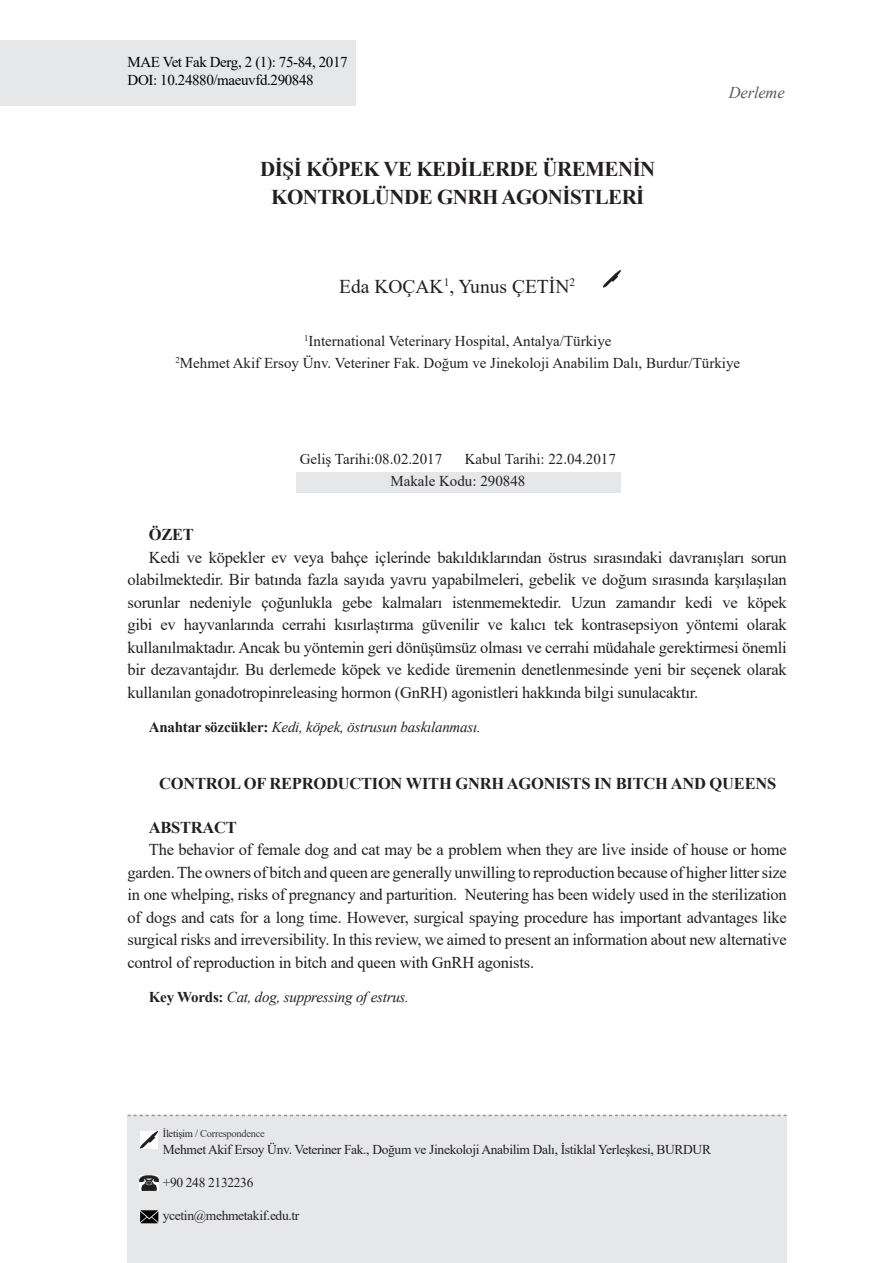
<style>
.page{position:relative;width:893px;height:1263px;background:#fff}
.page>*{position:absolute;margin:0;border:0;box-sizing:border-box;transform-origin:0 0}
.t1{font:700 21px "Times New Roman";letter-spacing:-.025em;color:#231f20}
.t2{font:19.5px "Times New Roman";color:#231f20}
.t3{font:16.5px/22.5px "Times New Roman";letter-spacing:-.015em;color:#231f20;text-align:justify}
.t4{font:700 16.5px "Times New Roman";letter-spacing:-.015em;color:#231f20}
.t5{font:italic 16.5px "Times New Roman";letter-spacing:-.01em;color:#57585a}
.t6{font:15px "Times New Roman";color:#231f20}
.t7{font:italic 15px "Times New Roman";letter-spacing:-.015em;color:#231f20}
.t8{font:15px "Times New Roman";letter-spacing:-.025em;color:#000}
.t9{font:13.5px "Times New Roman";letter-spacing:-.025em;color:#231f20}
.t10{font:10.5px "Times New Roman";letter-spacing:-.025em;color:#3e3e3f}
.s1{font-weight:700;font-style:normal}
.s2{color:#231f20}
</style>
<div class="page">
<div style="left:296px;top:472px;width:325px;height:21px;background:#e6e7e9"></div>
<img style="left:604px;top:270px;width:17px;height:18px">
<div style="left:128px;top:1115px;width:659px;height:148px;background:#e6e7e9"></div>
<svg style="left:128px;top:1115px;width:659px;height:1px"></svg>
<img style="left:141px;top:1131px;width:17px;height:17px">
<svg style="left:140px;top:1210px;width:18px;height:13px"></svg>
<img style="left:140px;top:1176px;width:18px;height:15px">
<div style="left:0;top:40px;width:355px;height:66px;background:#e6e7e9"></div>
<p class="t8" style="left:128px;top:52px;width:222px">MAE Vet Fak Derg, 2 (1): 75-84, 2017</p>
<p class="t8" style="left:128px;top:70px;width:188px">DOI: 10.24880/maeuvfd.290848</p>
<p class="t1" style="left:260px;top:154px;width:397px">DİŞİ KÖPEK VE KEDİLERDE ÜREMENİN</p>
<p class="t1" style="left:271px;top:182px;width:375px">KONTROLÜNDE GNRH AGONİSTLERİ</p>
<p class="t2" style="left:339px;top:272px;width:237px">Eda KOÇAK<sup>1</sup>, Yunus ÇETİN<sup>2</sup></p>
<p class="t5" style="left:729px;top:81px;width:57px">Derleme</p>
<p class="t6" style="left:304px;top:330px;width:309px"><sup>1</sup>International Veterinary Hospital, Antalya/Türkiye</p>
<p class="t6" style="left:175px;top:352px;width:566px"><sup>2</sup>Mehmet Akif Ersoy Ünv. Veteriner Fak. Doğum ve Jinekoloji Anabilim Dalı, Burdur/Türkiye</p>
<p class="t6" style="left:300px;top:448px;width:144px">Geliş Tarihi:08.02.2017</p>
<p class="t6" style="left:465px;top:448px;width:153px">Kabul Tarihi: 22.04.2017</p>
<p class="t6" style="left:390px;top:471px;width:136px">Makale Kodu: 290848</p>
<p class="t4" style="left:149px;top:523px;width:47px">ÖZET</p>
<p class="t3" style="left:128px;top:545px;width:661px;text-indent:21px">Kedi ve köpekler ev veya bahçe içlerinde bakıldıklarından östrus sırasındaki davranışları sorun olabilmektedir. Bir batında fazla sayıda yavru yapabilmeleri, gebelik ve doğum sırasında karşılaşılan sorunlar nedeniyle çoğunlukla gebe kalmaları istenmemektedir. Uzun zamandır kedi ve köpek gibi ev hayvanlarında cerrahi kısırlaştırma güvenilir ve kalıcı tek kontrasepsiyon yöntemi olarak kullanılmaktadır. Ancak bu yöntemin geri dönüşümsüz olması ve cerrahi müdahale gerektirmesi önemli bir dezavantajdır. Bu derlemede köpek ve kedide üremenin denetlenmesinde yeni bir seçenek olarak kullanılan gonadotropinreleasing hormon (GnRH) agonistleri hakkında bilgi sunulacaktır.</p>
<p class="t7" style="left:149px;top:717px;width:333px"><span class="s1">Anahtar sözcükler:</span> Kedi, köpek, östrusun baskılanması.</p>
<p class="t4" style="left:159px;top:772px;width:619px">CONTROL OF REPRODUCTION WITH GNRH AGONISTS IN BITCH AND QUEENS</p>
<p class="t4" style="left:149px;top:815px;width:90px">ABSTRACT</p>
<p class="t3" style="left:128px;top:838px;width:661px;text-indent:21px">The behavior of female dog and cat may be a problem when they are live inside of house or home garden. The owners of bitch and queen are generally unwilling to reproduction because of higher litter size in one whelping, risks of pregnancy and parturition. Neutering has been widely used in the sterilization of dogs and cats for a long time. However, surgical spaying procedure has important advantages like surgical risks and irreversibility. In this review, we aimed to present an information about new alternative control of reproduction in bitch and queen with GnRH agonists.</p>
<p class="t7" style="left:149px;top:987px;width:262px"><span class="s1">Key Words:</span> Cat, dog, suppressing of estrus.</p>
<p class="t10" style="left:163px;top:1126px;width:104px"><span class="s2">İletişim /</span> Correspondence</p>
<p class="t9" style="left:163px;top:1140px;width:550px">Mehmet Akif Ersoy Ünv. Veteriner Fak., Doğum ve Jinekoloji Anabilim Dalı, İstiklal Yerleşkesi, BURDUR</p>
<p class="t9" style="left:163px;top:1173px;width:92px">+90 248 2132236</p>
<p class="t9" style="left:163px;top:1206px;width:138px">ycetin@mehmetakif.edu.tr</p>
</div>
